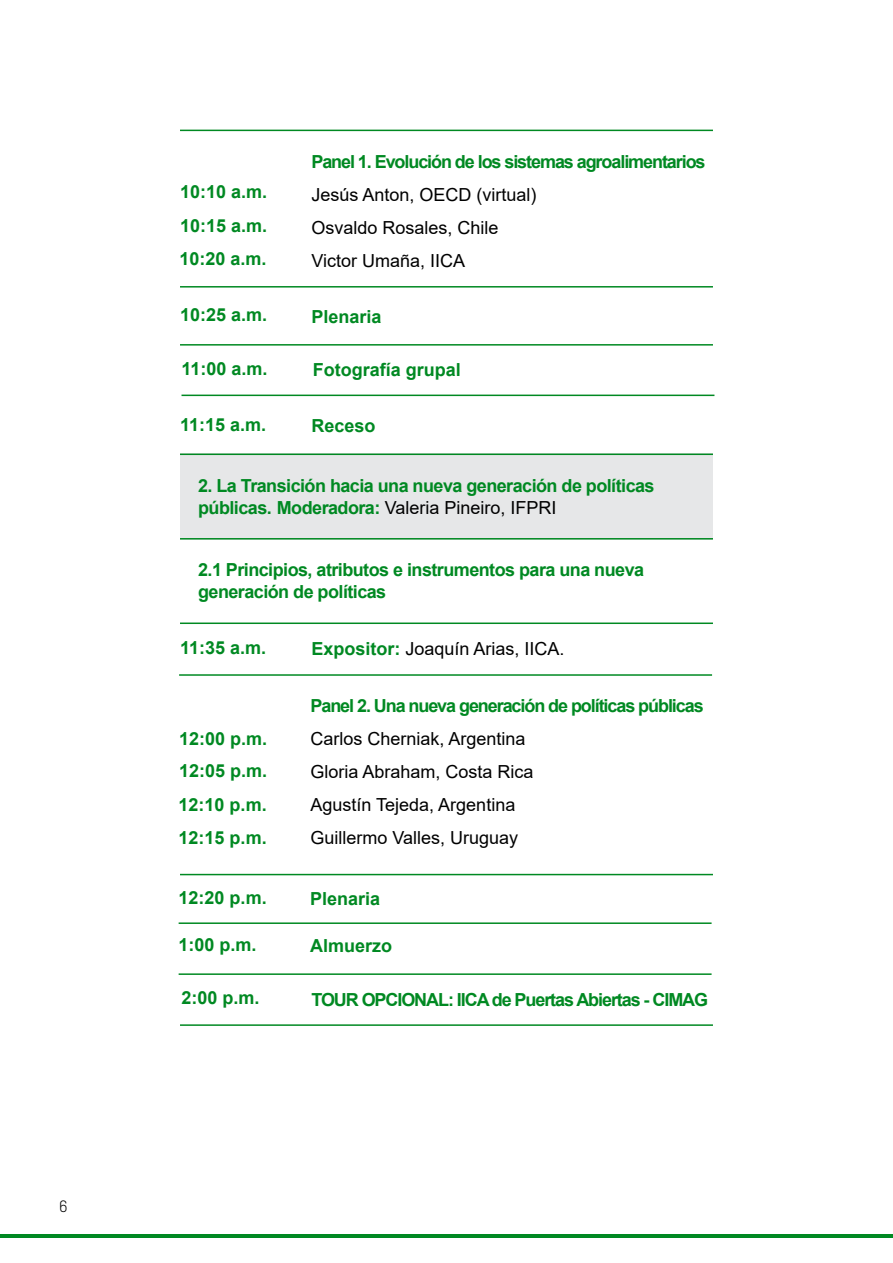
<style>
.page{position:relative;width:893px;height:1263px;background:#fff}
.page>*{position:absolute;margin:0;border:0;box-sizing:border-box;transform-origin:0 0}
.t1{font:700 18px/22.5px "Arial";letter-spacing:-.03em;color:#008922}
.t2{font:18px/33px "Arial";color:#000}
.t3{font:700 18px "Arial";letter-spacing:-.06em;color:#008922}
.t4{font:700 18px "Arial";color:#008922}
.t5{font:300 16.5px "Barlow";color:#000}
.s1{font-weight:400;color:#000}
.s2{font-weight:700;color:#008922}
</style>
<div class="page">
<hr style="left:0;top:1234px;width:893px;height:4px;background:#008922">
<div style="left:180px;top:453px;width:533px;height:87px;background:#e6e7e8"></div>
<hr style="left:180px;top:286px;width:533px;height:2px;background:#008922">
<hr style="left:180px;top:130px;width:533px;height:1px;background:#008922">
<hr style="left:179px;top:674px;width:533px;height:2px;background:#008922">
<hr style="left:180px;top:874px;width:533px;height:1px;background:#008922">
<hr style="left:180px;top:344px;width:533px;height:2px;background:#008922">
<hr style="left:182px;top:395px;width:532px;height:1px;background:#008922">
<hr style="left:180px;top:622px;width:533px;height:2px;background:#008922">
<hr style="left:180px;top:453px;width:533px;height:2px;background:#008922">
<hr style="left:180px;top:538px;width:533px;height:1px;background:#008922">
<hr style="left:179px;top:922px;width:533px;height:2px;background:#008922">
<hr style="left:179px;top:973px;width:533px;height:2px;background:#008922">
<hr style="left:180px;top:1024px;width:533px;height:2px;background:#008922">
<p class="t5" style="left:59px;top:1194px;width:10px">6</p>
<p class="t1" style="left:180px;top:180px;width:89px">10:10 a.m.</p>
<p class="t1" style="left:180px;top:215px;width:89px">10:15 a.m.</p>
<p class="t1" style="left:180px;top:248px;width:89px">10:20 a.m.</p>
<p class="t1" style="left:180px;top:304px;width:89px">10:25 a.m.</p>
<p class="t1" style="left:181px;top:357px;width:88px">11:00 a.m.</p>
<p class="t1" style="left:180px;top:413px;width:88px">11:15 a.m.</p>
<p class="t3" style="left:311px;top:149px;width:396px">Panel 1. Evolución de los sistemas agroalimentarios</p>
<p class="t2" style="left:311px;top:178px;width:227px">Jesús Anton, OECD (virtual)<br>Osvaldo Rosales, Chile<br>Victor Umaña, IICA</p>
<p class="t4" style="left:311px;top:303px;width:72px">Plenaria</p>
<p class="t4" style="left:313px;top:357px;width:150px">Fotografía grupal</p>
<p class="t1" style="left:311px;top:415px;width:66px">Receso</p>
<p class="t1" style="left:198px;top:475px;width:458px">2. La Transición hacia una nueva generación de políticas públicas. Moderadora: <span class="s1">Valeria Pineiro, IFPRI</span></p>
<p class="t1" style="left:198px;top:558px;width:447px">2.1 Principios, atributos e instrumentos para una nueva generación de políticas</p>
<p class="t1" style="left:180px;top:636px;width:88px">11:35 a.m.</p>
<p class="t1" style="left:179px;top:728px;width:90px">12:00 p.m.</p>
<p class="t1" style="left:179px;top:759px;width:90px">12:05 p.m.</p>
<p class="t1" style="left:179px;top:788px;width:90px;line-height:33px">12:10 p.m.<br>12:15 p.m.</p>
<p class="t1" style="left:179px;top:887px;width:90px">12:20 p.m.</p>
<p class="t1" style="left:179px;top:933px;width:80px">1:00 p.m.</p>
<p class="t1" style="left:181px;top:987px;width:80px">2:00 p.m.</p>
<p class="t2" style="left:311px;top:632px;width:255px"><span class="s2">Expositor:</span> Joaquín Arias, IICA.</p>
<p class="t3" style="left:310px;top:693px;width:395px">Panel 2. Una nueva generación de políticas públicas</p>
<p class="t2" style="left:310px;top:722px;width:225px">Carlos Cherniak, Argentina<br>Gloria Abraham, Costa Rica<br>Agustín Tejeda, Argentina<br>Guillermo Valles, Uruguay</p>
<p class="t4" style="left:310px;top:886px;width:72px">Plenaria</p>
<p class="t4" style="left:310px;top:933px;width:84px">Almuerzo</p>
<p class="t3" style="left:311px;top:987px;width:398px">TOUR OPCIONAL: IICA de Puertas Abiertas - CIMAG</p>
</div>
